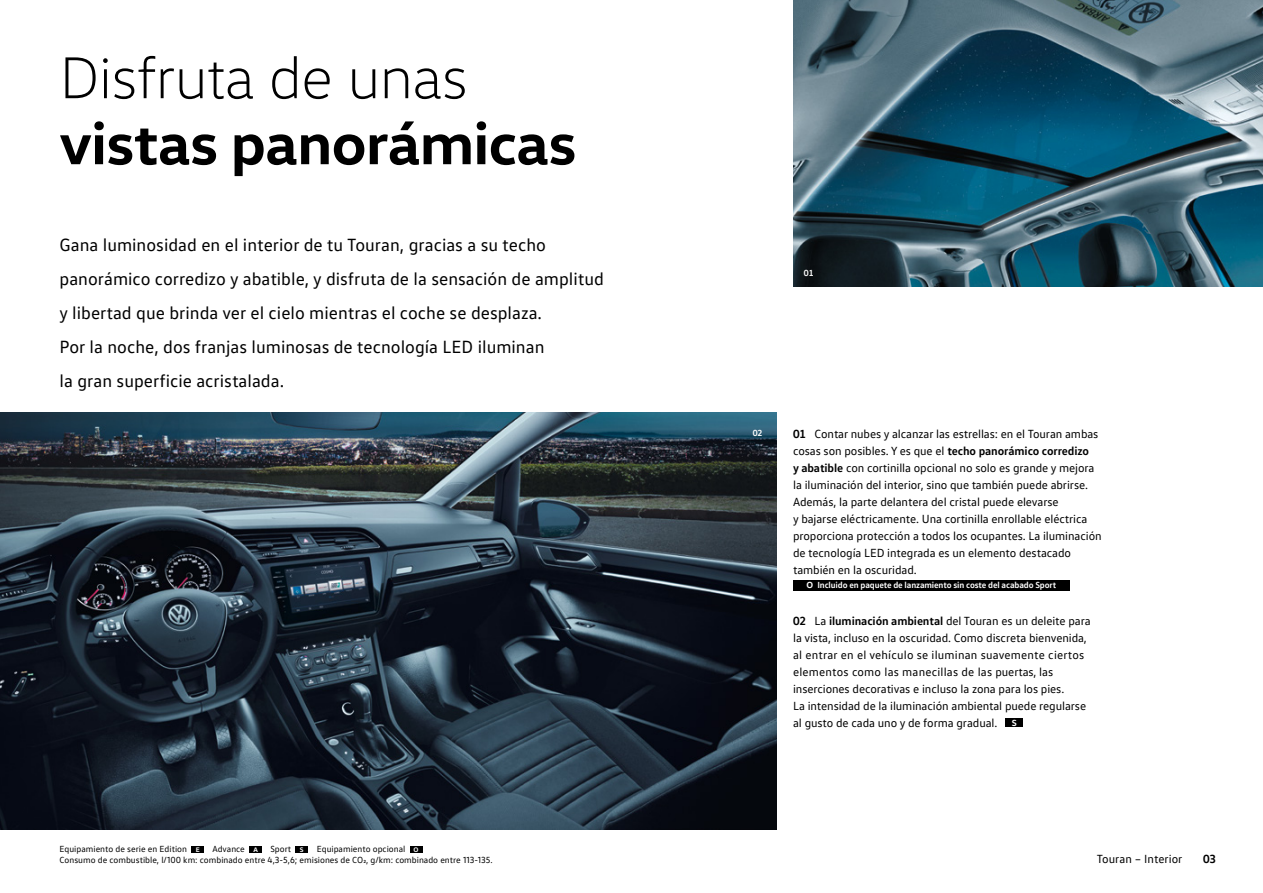
<style>
.page{position:relative;width:1263px;height:893px;background:#fff}
.page>*{position:absolute;margin:0;border:0;box-sizing:border-box;transform-origin:0 0}
.t1{font:700 60px "VW Head";letter-spacing:-.01em;color:#000}
.t2{font:300 60px "VW Head";letter-spacing:-.01em;color:#000}
.t3{font:18px/34px "VW Text";color:#000}
.t4{font:12px/17px "VW Text";letter-spacing:-.01em;color:#000}
.t5{font:700 12px "VW Text";color:#000}
.t6{font:9px/10.8px "VW Text";color:#000}
.t7{font:700 9px "VW Text";letter-spacing:-.015em;color:#fff}
.s1{font-weight:700}
.s2{font-family:"VW Head"}
.s3{font-family:"VW Head";font-weight:700;font-size:9px;color:#fff}
.s4{font-family:"VW Head";font-weight:700;font-size:6.75px;color:#fff}
</style>
<div class="page">
<div style="left:191px;top:846px;width:13px;height:6px;background:#000"></div>
<div style="left:249px;top:846px;width:13px;height:6px;background:#000"></div>
<div style="left:295px;top:846px;width:13px;height:6px;background:#000"></div>
<div style="left:410px;top:846px;width:12px;height:6px;background:#000"></div>
<img style="left:793px;top:0;width:470px;height:286px">
<img style="left:0;top:412px;width:776px;height:417px">
<div style="left:793px;top:580px;width:276px;height:11px;background:#000"></div>
<div style="left:1006px;top:719px;width:17px;height:8px;background:#000"></div>
<h1 class="t2" style="left:60px;top:42px;width:410px">Disfruta de unas</h1>
<h1 class="t1" style="left:60px;top:104px;width:518px">vistas panorámicas</h1>
<p class="t3" style="left:60px;top:228px;width:546px">Gana luminosidad en el interior de tu Touran, gracias a su techo panorámico corredizo y abatible, y disfruta de la sensación de amplitud y libertad que brinda ver el cielo mientras el coche se desplaza.<br>Por la noche, dos franjas luminosas de tecnología LED iluminan<br>la gran superficie acristalada.</p>
<p class="t7" style="left:804px;top:267px;width:11px">01</p>
<p class="t7" style="left:753px;top:427px;width:11px">02</p>
<p class="t4" style="left:793px;top:425px;width:310px"><span class="s1">01</span> Contar nubes y alcanzar las estrellas: en el Touran ambas cosas son posibles. Y es que el <span class="s1">techo panorámico corredizo<br>y abatible</span> con cortinilla opcional no solo es grande y mejora la iluminación del interior, sino que también puede abrirse.<br>Además, la parte delantera del cristal puede elevarse<br>y bajarse eléctricamente. Una cortinilla enrollable eléctrica proporciona protección a todos los ocupantes. La iluminación de tecnología LED integrada es un elemento destacado también en la oscuridad.</p>
<p class="t7" style="left:806px;top:579px;width:251px"><span class="s2">O</span> Incluido en paquete de lanzamiento sin coste del acabado Sport</p>
<p class="t4" style="left:793px;top:612px;width:299px"><span class="s1">02</span> La <span class="s1">iluminación ambiental</span> del Touran es un deleite para la vista, incluso en la oscuridad. Como discreta bienvenida, al entrar en el vehículo se iluminan suavemente ciertos elementos como las manecillas de las puertas, las inserciones decorativas e incluso la zona para los pies.<br>La intensidad de la iluminación ambiental puede regularse al gusto de cada uno y de forma gradual. <span class="s3">S</span></p>
<p class="t6" style="left:60px;top:844px;width:435px;text-indent:257px">Equipamiento opcional <span class="s4">O<br></span>Consumo de combustible, l/100 km: combinado entre 4,3-5,6; emisiones de CO2, g/km: combinado entre 113-135.</p>
<p class="t5" style="left:1203px;top:851px;width:15px">03</p>
<p class="t6" style="left:60px;top:844px;width:142px">Equipamiento de serie en Edition <span class="s4">E</span></p>
<p class="t6" style="left:212px;top:844px;width:47px">Advance <span class="s4">A</span></p>
<p class="t6" style="left:270px;top:844px;width:35px">Sport <span class="s4">S</span></p>
<p class="t4" style="left:1097px;top:850px;width:87px">Touran – Interior</p>
</div>
